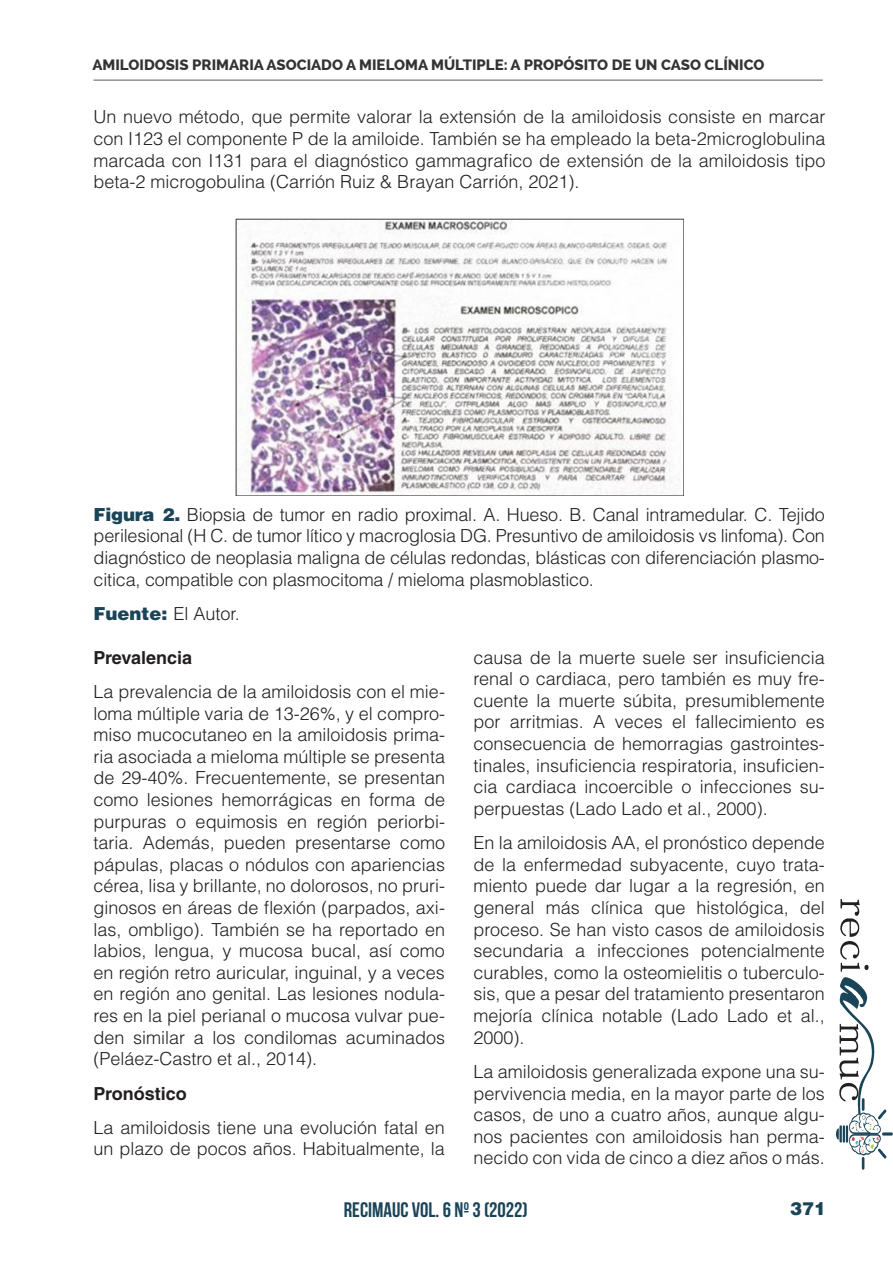
<style>
.page{position:relative;width:893px;height:1263px;background:#fff}
.page>*{position:absolute;margin:0;border:0;box-sizing:border-box;transform-origin:0 0}
.t1{font:700 21px "Bebas Neue";color:#1a4458}
.t2{font:300 18px/21.6px "Helvetica LT Std";color:#231f20;text-align:justify}
.t3{font:700 18px "Helvetica LT Std";color:#231f20}
.t4{font:900 18px "Helvetica LT Std";color:#1a4458}
.t5{font:800 15px "Raleway";color:#333}
.s1{font-weight:900;color:#1a4458}
</style>
<div class="page">
<hr style="left:94px;top:80px;width:729px;height:1px;background:#545557">
<svg style="left:836px;top:899px;width:57px;height:271px"></svg>
<img style="left:235px;top:219px;width:449px;height:277px">
<p class="t5" style="left:92px;top:56px;width:674px">AMILOIDOSIS PRIMARIA ASOCIADO A MIELOMA MÚLTIPLE: A PROPÓSITO DE UN CASO CLÍNICO</p>
<p class="t2" style="left:94px;top:106px;width:733px">Un nuevo método, que permite valorar la extensión de la amiloidosis consiste en marcar con I123 el componente P de la amiloide. También se ha empleado la beta-2microglobulina marcada con I131 para el diagnóstico gammagrafico de extensión de la amiloidosis tipo beta-2 microgobulina (Carrión Ruiz &amp; Brayan Carrión, 2021).</p>
<p class="t2" style="left:94px;top:503px;width:733px"><span class="s1">Figura 2.</span> Biopsia de tumor en radio proximal. A. Hueso. B. Canal intramedular. C. Tejido perilesional (H C. de tumor lítico y macroglosia DG. Presuntivo de amiloidosis vs linfoma). Con diagnóstico de neoplasia maligna de células redondas, blásticas con diferenciación plasmo&shy;citica, compatible con plasmocitoma / mieloma plasmoblastico.</p>
<p class="t2" style="left:94px;top:602px;width:148px"><span class="s1">Fuente:</span> El Autor.</p>
<p class="t3" style="left:94px;top:646px;width:100px">Prevalencia</p>
<p class="t2" style="left:94px;top:680px;width:353px">La prevalencia de la amiloidosis con el mie&shy;loma múltiple varia de 13-26%, y el compro&shy;miso mucocutaneo en la amiloidosis prima&shy;ria asociada a mieloma múltiple se presenta de 29-40%. Frecuentemente, se presentan como lesiones hemorrágicas en forma de purpuras o equimosis en región periorbi&shy;taria. Además, pueden presentarse como pápulas, placas o nódulos con apariencias cérea, lisa y brillante, no dolorosos, no pruri&shy;ginosos en áreas de flexión (parpados, axi&shy;las, ombligo). También se ha reportado en labios, lengua, y mucosa bucal, así como en región retro auricular, inguinal, y a veces en región ano genital. Las lesiones nodula&shy;res en la piel perianal o mucosa vulvar pue&shy;den similar a los condilomas acuminados (Peláez-Castro et al., 2014).</p>
<p class="t3" style="left:94px;top:1082px;width:95px">Pronóstico</p>
<p class="t2" style="left:94px;top:1116px;width:353px">La amiloidosis tiene una evolución fatal en un plazo de pocos años. Habitualmente, la</p>
<p class="t2" style="left:473px;top:646px;width:353px">causa de la muerte suele ser insuficiencia renal o cardiaca, pero también es muy fre&shy;cuente la muerte súbita, presumiblemente por arritmias. A veces el fallecimiento es consecuencia de hemorragias gastrointes&shy;tinales, insuficiencia respiratoria, insuficien&shy;cia cardiaca incoercible o infecciones su&shy;perpuestas (Lado Lado et al., 2000).</p>
<p class="t2" style="left:473px;top:832px;width:353px">En la amiloidosis AA, el pronóstico depende de la enfermedad subyacente, cuyo trata&shy;miento puede dar lugar a la regresión, en general más clínica que histológica, del proceso. Se han visto casos de amiloidosis secundaria a infecciones potencialmente curables, como la osteomielitis o tuberculo&shy;sis, que a pesar del tratamiento presentaron mejoría clínica notable (Lado Lado et al., 2000).</p>
<p class="t2" style="left:473px;top:1060px;width:353px">La amiloidosis generalizada expone una su&shy;pervivencia media, en la mayor parte de los casos, de uno a cuatro años, aunque algu&shy;nos pacientes con amiloidosis han perma&shy;necido con vida de cinco a diez años o más.</p>
<p class="t1" style="left:344px;top:1198px;width:185px">RECIMAUC VOL. 6 Nº 3 (2022)</p>
<p class="t4" style="left:790px;top:1197px;width:38px">371</p>
</div>
